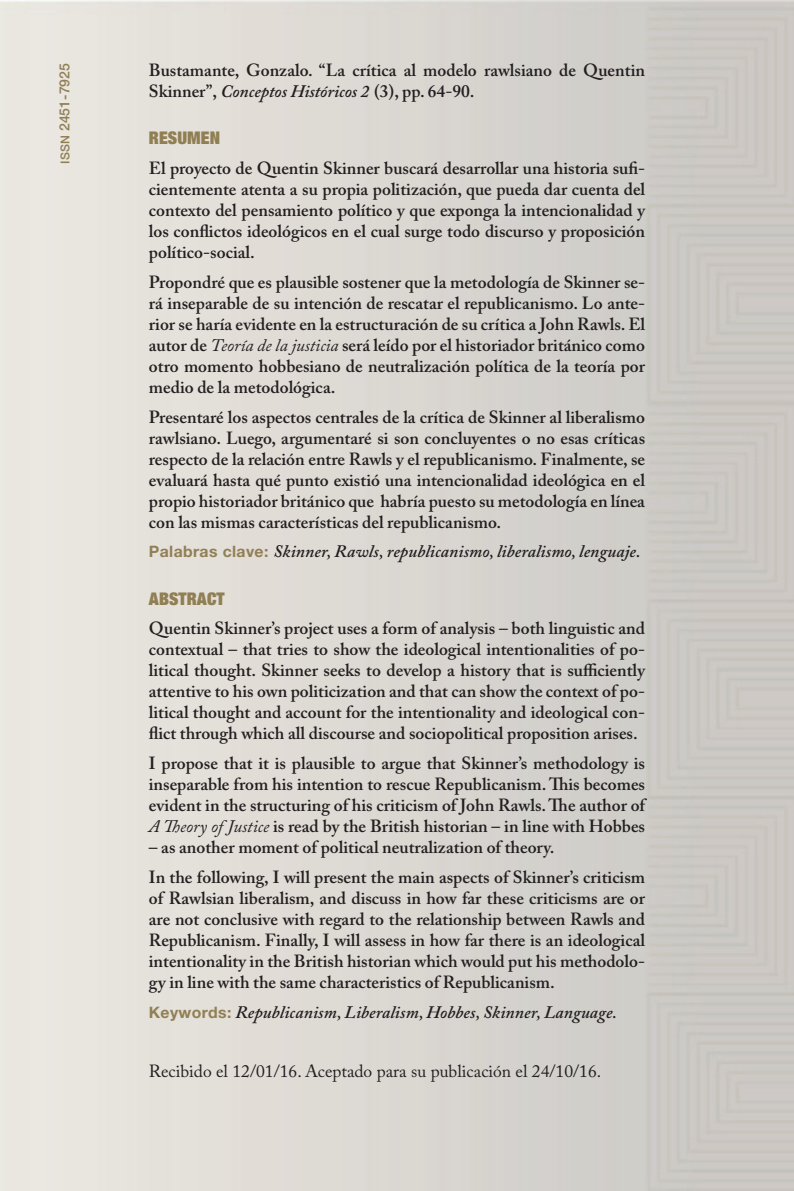
<style>
.page{position:relative;width:794px;height:1191px;background:#fff}
.page>*{position:absolute;margin:0;border:0;box-sizing:border-box;transform-origin:0 0}
.t1{font:600 17.5px/21px "Adobe Caslon Pro";color:#231f20;text-align:justify}
.t2{font:italic 600 17.5px "Adobe Caslon Pro";letter-spacing:.005em;color:#231f20}
.t3{font:17.5px "Adobe Caslon Pro";color:#231f20}
.t4{font:900 expanded 17.5px "Helvetica Neue";letter-spacing:.005em;color:#917f54}
.t5{font:500 14px "Helvetica Neue";letter-spacing:.005em;color:#917f54}
.s1{font-size:12.25px}
.s2{font-style:italic}
.s3{font-weight:400;font-style:italic}
.s4{font-family:"Helvetica Neue";font-weight:700;font-style:normal;font-size:15.75px;color:#917f54}
</style>
<div class="page">
<p class="t5" style="left:56px;top:164px;width:102px;rotate:-90deg"><span class="s1">ISSN</span> 2451-7925</p>
<p class="t1" style="left:149px;top:59px;width:498px">Bustamante, Gonzalo. “La crítica al modelo rawlsiano de Quentin<br>Skinner”, <span class="s2">Conceptos Históricos 2</span> (3), pp. 64-90.</p>
<p class="t4" style="left:149px;top:127px;width:73px">RESUMEN</p>
<p class="t1" style="left:149px;top:157px;width:498px">El proyecto de Quentin Skinner buscará desarrollar una historia sufi&shy;cientemente atenta a su propia politización, que pueda dar cuenta del contexto del pensamiento político y que exponga la intencionalidad y los conflictos ideológicos en el cual surge todo discurso y proposición político-social.</p>
<p class="t1" style="left:149px;top:271px;width:498px">Propondré que es plausible sostener que la metodología de Skinner se&shy;rá inseparable de su intención de rescatar el republicanismo. Lo ante&shy;rior se haría evidente en la estructuración de su crítica a John Rawls. El autor de <span class="s3">Teoría de la justicia</span> será leído por el historiador británico como otro momento hobbesiano de neutralización política de la teoría por medio de la metodológica.</p>
<p class="t1" style="left:149px;top:406px;width:498px">Presentaré los aspectos centrales de la crítica de Skinner al liberalismo rawlsiano. Luego, argumentaré si son concluyentes o no esas críticas respecto de la relación entre Rawls y el republicanismo. Finalmente, se evaluará hasta qué punto existió una intencionalidad ideológica en el propio historiador británico que habría puesto su metodología en línea con las mismas características del republicanismo.</p>
<p class="t2" style="left:149px;top:541px;width:493px"><span class="s4">Palabras clave:</span> Skinner, Rawls, republicanismo, liberalismo, lenguaje.</p>
<p class="t4" style="left:149px;top:587px;width:77px">ABSTRACT</p>
<p class="t1" style="left:149px;top:618px;width:498px">Quentin Skinner’s project uses a form of analysis – both linguistic and contextual – that tries to show the ideological intentionalities of po&shy;litical thought. Skinner seeks to develop a history that is sufficiently attentive to his own politicization and that can show the context of po&shy;litical thought and account for the intentionality and ideological con&shy;flict through which all discourse and sociopolitical proposition arises.</p>
<p class="t1" style="left:149px;top:752px;width:498px">I propose that it is plausible to argue that Skinner’s methodology is inseparable from his intention to rescue Republicanism. This becomes evident in the structuring of his criticism of John Rawls. The author of <span class="s3">A Theory of Justice</span> is read by the British historian – in line with Hobbes</p>
<p class="t1" style="left:149px;top:832px;width:498px;line-height:29.8px">– as another moment of political neutralization of theory.<br>In the following, I will present the main aspects of Skinner’s criticism</p>
<p class="t1" style="left:149px;top:887px;width:498px">of Rawlsian liberalism, and discuss in how far these criticisms are or are not conclusive with regard to the relationship between Rawls and Republicanism. Finally, I will assess in how far there is an ideological intentionality in the British historian which would put his methodolo&shy;gy in line with the same characteristics of Republicanism.</p>
<p class="t2" style="left:149px;top:1001px;width:469px"><span class="s4">Keywords:</span> Republicanism, Liberalism, Hobbes, Skinner, Language.</p>
<p class="t3" style="left:149px;top:1061px;width:454px">Recibido el 12/01/16. Aceptado para su publicación el 24/10/16.</p>
</div>
